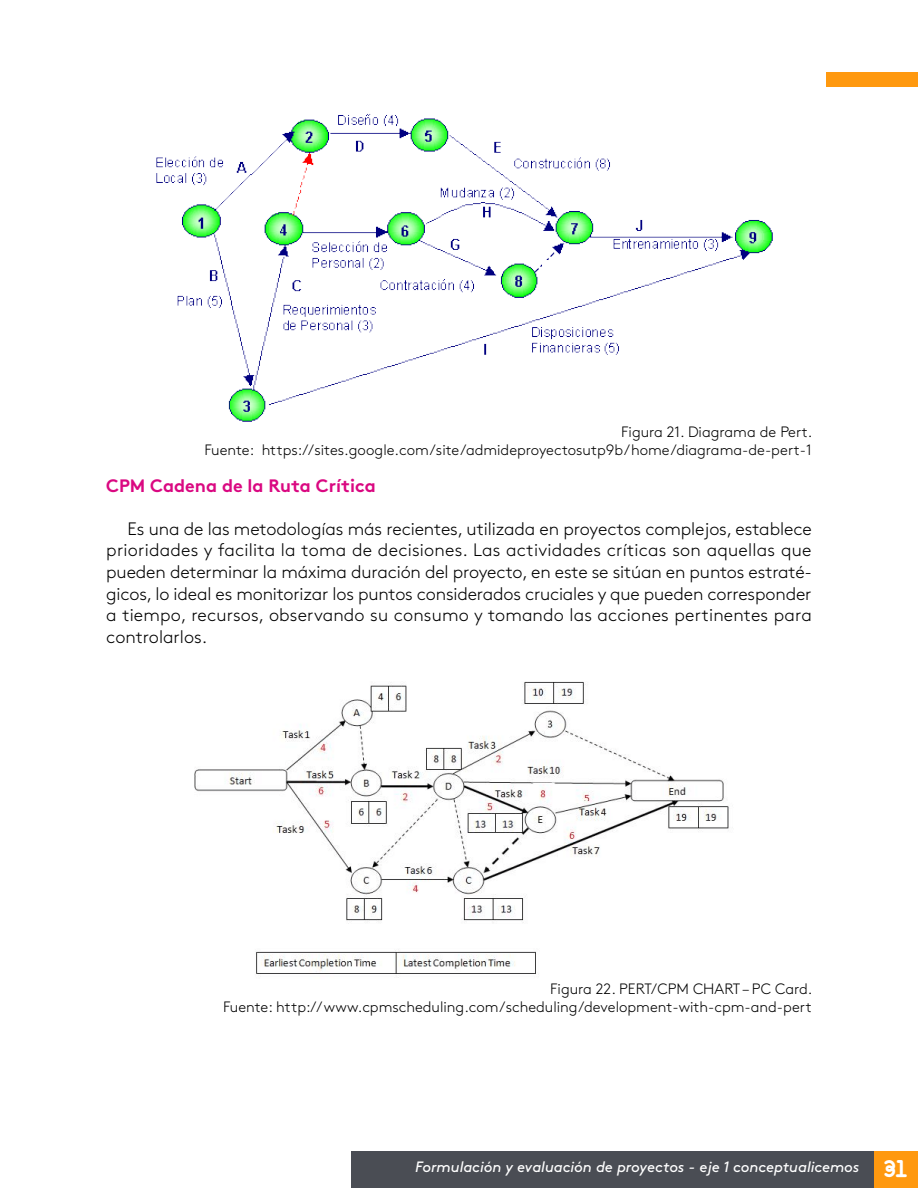
<style>
.page{position:relative;width:918px;height:1188px;background:#fff}
.page>*{position:absolute;margin:0;border:0;box-sizing:border-box;transform-origin:0 0}
.t1{font:300 18px/21.6px "Brown Std";letter-spacing:.01em;color:#000;text-align:justify}
.t2{font:18px "Brown Std Bold Alt";color:#da0881}
.t3{font:300 15px/18px "Brown Std";color:#000;text-align:right}
.t4{font:italic 15px "Brown Std";letter-spacing:-.005em;color:#fff}
.s1{font-family:"Areandina Voz";font-style:normal;font-size:24px}
</style>
<div class="page">
<div style="left:826px;top:72px;width:92px;height:15px;background:#ff990f"></div>
<div style="left:873px;top:1151px;width:45px;height:37px;background:#ff990f"></div>
<div style="left:351px;top:1151px;width:522px;height:37px;background:#4a4d54"></div>
<img style="left:156px;top:113px;width:617px;height:309px">
<img style="left:194px;top:681px;width:535px;height:297px">
<p class="t3" style="left:204px;top:423px;width:609px">Figura 21. Diagrama de Pert.<br>Fuente: https://sites.google.com/site/admideproyectosutp9b/home/diagrama-de-pert-1</p>
<p class="t2" style="left:106px;top:475px;width:271px">CPM Cadena de la Ruta Crítica</p>
<p class="t1" style="left:106px;top:518px;width:707px;text-indent:21px">Es una de las metodologías más recientes, utilizada en proyectos complejos, establece prioridades y facilita la toma de decisiones. Las actividades críticas son aquellas que pueden determinar la máxima duración del proyecto, en este se sitúan en puntos estraté&shy;gicos, lo ideal es monitorizar los puntos considerados cruciales y que pueden corresponder a tiempo, recursos, observando su consumo y tomando las acciones pertinentes para controlarlos.</p>
<p class="t3" style="left:223px;top:980px;width:590px">Figura 22. PERT/CPM CHART – PC Card.<br>Fuente: http://www.cpmscheduling.com/scheduling/development-with-cpm-and-pert</p>
<p class="t4" style="left:415px;top:1158px;width:494px">Formulación y evaluación de proyectos - eje 1 conceptualicemos <span class="s1">31</span></p>
</div>
